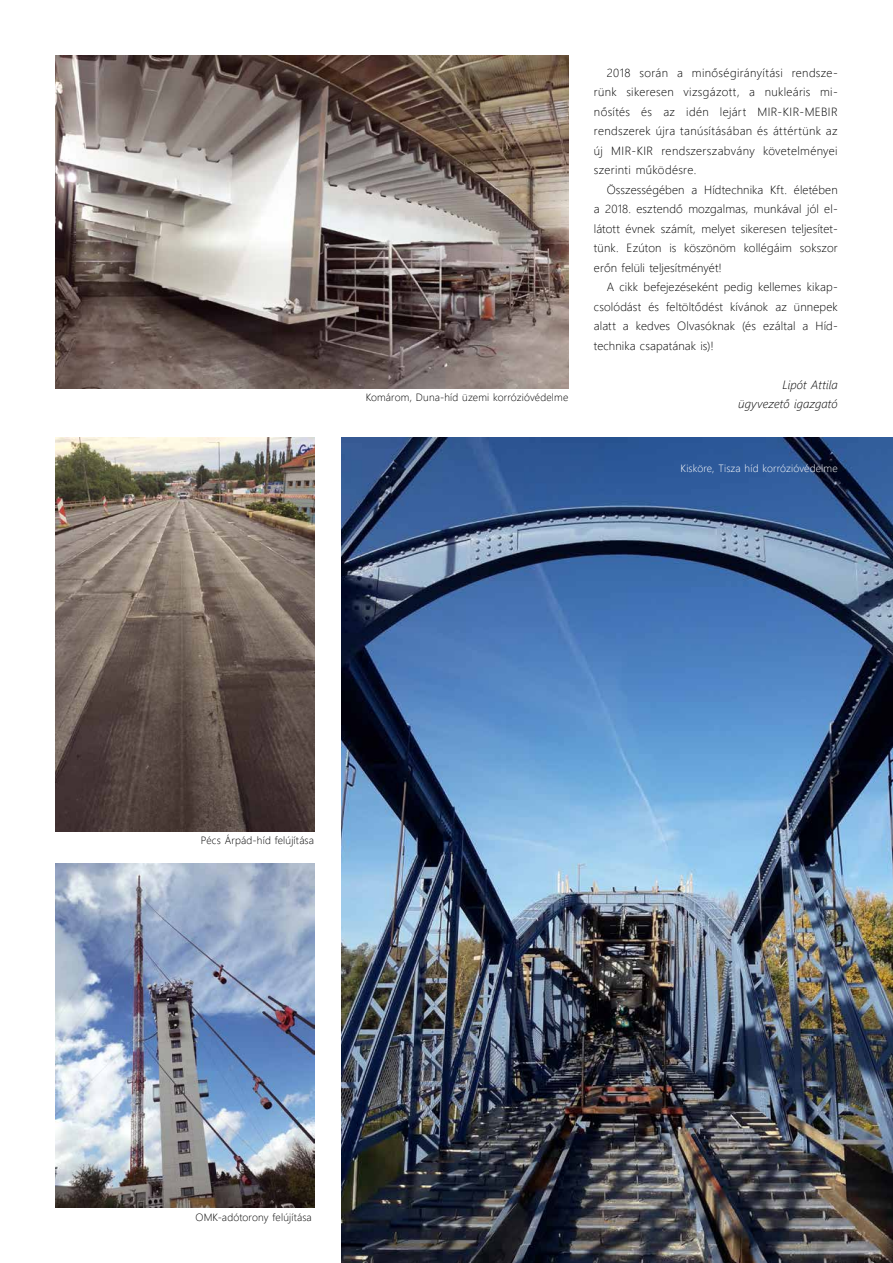
<style>
.page{position:relative;width:893px;height:1263px;background:#fff}
.page>*{position:absolute;margin:0;border:0;box-sizing:border-box;transform-origin:0 0}
.t1{font:italic 12px/19.5px "Webly Sleek UI Light";letter-spacing:.01em;color:#000;text-align:right}
.t2{font:11.85px/19.5px "Webly Sleek UI Light";letter-spacing:.015em;color:#000;text-align:justify}
.t3{font:10.5px "Webly Sleek UI Light";letter-spacing:.015em;color:#000}
.t4{font:10.5px "Webly Sleek UI Light";letter-spacing:.015em;color:#fff}
</style>
<div class="page">
<img style="left:55px;top:864px;width:259px;height:344px">
<img style="left:341px;top:437px;width:552px;height:826px">
<img style="left:55px;top:437px;width:259px;height:394px">
<img style="left:55px;top:55px;width:513px;height:333px">
<p class="t3" style="left:366px;top:389px;width:204px">Komárom, Duna-híd üzemi korrózióvédelme</p>
<p class="t2" style="left:594px;top:62px;width:245px;text-indent:13px">2018 során a minőségirányítási rendsze&shy;rünk sikeresen vizsgázott, a nukleáris mi&shy;nősítés és az idén lejárt MIR-KIR-MEBIR rendszerek újra tanúsításában és áttértünk az új MIR-KIR rendszerszabvány követelményei szerinti működésre.</p>
<p class="t2" style="left:594px;top:179px;width:245px;text-indent:13px">Összességében a Hídtechnika Kft. életében a 2018. esztendő mozgalmas, munkával jól el&shy;látott évnek számít, melyet sikeresen teljesítet&shy;tünk. Ezúton is köszönöm kollégáim sokszor erőn felüli teljesítményét!</p>
<p class="t2" style="left:594px;top:277px;width:245px;text-indent:13px">A cikk befejezéseként pedig kellemes kikap&shy;csolódást és feltöltődést kívánok az ünnepek alatt a kedves Olvasóknak (és ezáltal a Híd&shy;technika csapatának is)!</p>
<p class="t1" style="left:738px;top:374px;width:101px">Lipót Attila ügyvezető igazgató</p>
<p class="t4" style="left:681px;top:460px;width:159px">Kisköre, Tisza híd korrózióvédelme</p>
<p class="t3" style="left:201px;top:832px;width:115px">Pécs Árpád-híd felújítása</p>
<p class="t3" style="left:195px;top:1209px;width:118px">OMK-adótorony felújítása</p>
</div>
